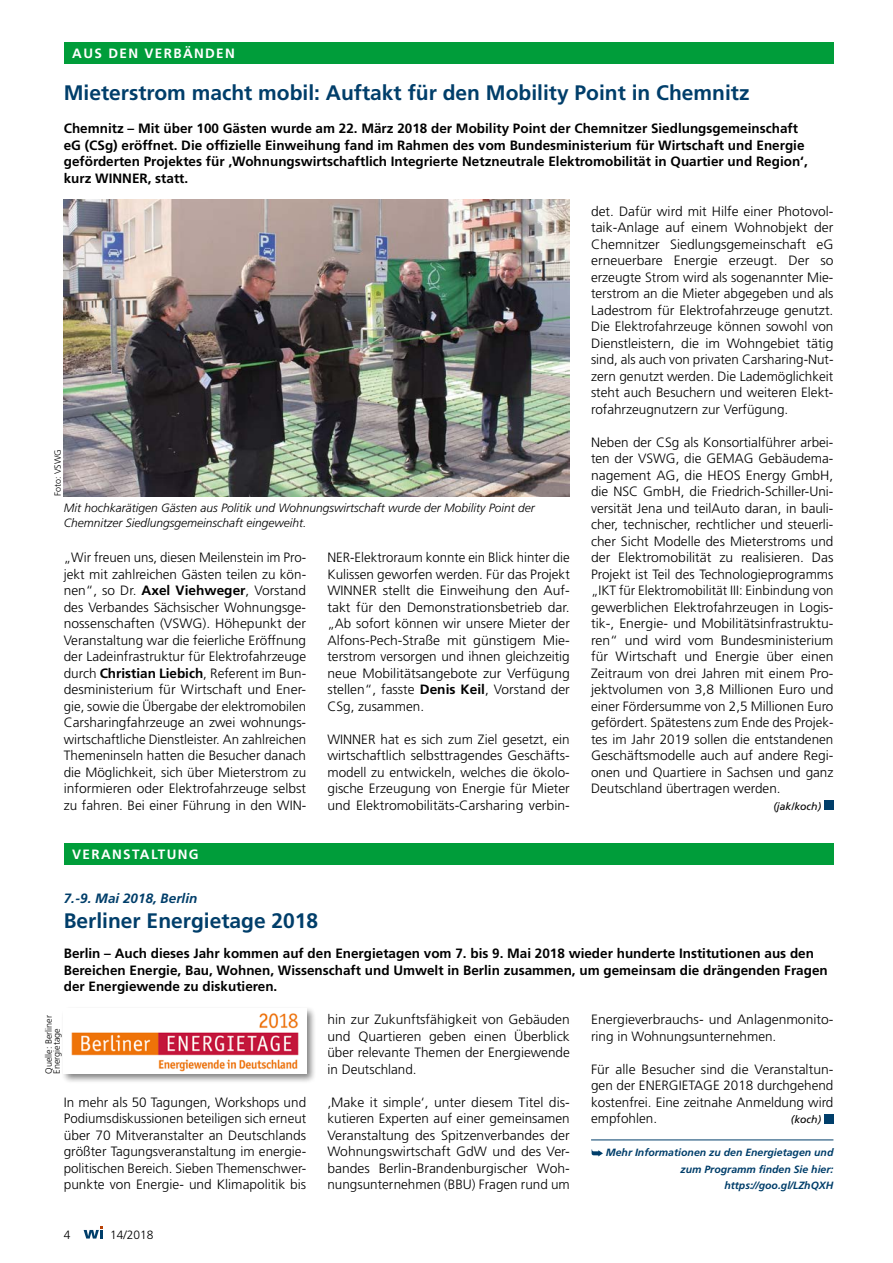
<style>
.page{position:relative;width:893px;height:1263px;background:#fff}
.page>*{position:absolute;margin:0;border:0;box-sizing:border-box;transform-origin:0 0}
.t1{font:700 21px "Frutiger";color:#003e6a}
.t2{font:300 13.5px/16.5px "Frutiger";color:#000;text-align:justify}
.t3{font:700 13.5px/16.5px "Frutiger";color:#000}
.t4{font:700 13.5px "Frutiger";letter-spacing:.1em;color:#fff}
.t5{font:italic 700 13.5px "Frutiger";color:#003e6a}
.t6{font:italic 300 12px/15px "Frutiger";color:#000}
.t7{font:300 12px "Frutiger";color:#000}
.t8{font:italic 700 10.5px/16.5px "Frutiger";color:#003e6a;text-align:right}
.t9{font:italic 10.5px "Frutiger";color:#000}
.t10{font:300 9px/8.2px "Frutiger";color:#000}
.s1{font-weight:700}
</style>
<div class="page">
<div style="left:64px;top:43px;width:769px;height:21px;background:#009d3a"></div>
<div style="left:64px;top:843px;width:769px;height:21px;background:#009d3a"></div>
<div style="left:824px;top:800px;width:9px;height:10px;background:#003e6a"></div>
<img style="left:64px;top:199px;width:506px;height:297px">
<hr style="left:591px;top:1139px;width:242px;height:1px;background:#003e6a">
<div style="left:824px;top:1114px;width:9px;height:9px;background:#003e6a"></div>
<svg style="left:592px;top:1149px;width:11px;height:7px"></svg>
<div style="left:61px;top:1006px;width:255px;height:78px;background:#000;opacity:.5"></div>
<img style="left:64px;top:1008px;width:242px;height:66px">
<svg style="left:84px;top:1226px;width:19px;height:12px"></svg>
<p class="t4" style="left:72px;top:46px;width:164px">AUS DEN VERBÄNDEN</p>
<h1 class="t1" style="left:64px;top:81px;width:687px">Mieterstrom macht mobil: Auftakt für den Mobility Point in Chemnitz</h1>
<p class="t3" style="left:64px;top:120px;width:745px">Chemnitz – Mit über 100 Gästen wurde am 22. März 2018 der Mobility Point der Chemnitzer Siedlungsgemeinschaft eG (CSg) eröffnet. Die offizielle Einweihung fand im Rahmen des vom Bundesministerium für Wirtschaft und Energie geförderten Projektes für ‚Wohnungswirtschaftlich Integrierte Netzneutrale Elektromobilität in Quartier und Region‘, kurz WINNER, statt.</p>
<p class="t10" style="left:54px;top:496px;width:48px;rotate:-90deg">Foto: VSWG</p>
<p class="t6" style="left:64px;top:500px;width:473px">Mit hochkarätigen Gästen aus Politik und Wohnungswirtschaft wurde der Mobility Point der<br>Chemnitzer Siedlungsgemeinschaft eingeweiht.</p>
<p class="t2" style="left:64px;top:550px;width:244px">„Wir freuen uns, diesen Meilenstein im Pro&shy;jekt mit zahlreichen Gästen teilen zu kön&shy;nen“, so Dr. <span class="s1">Axel Viehweger</span>, Vorstand des Verbandes Sächsischer Wohnungsge&shy;nossenschaften (VSWG). Höhepunkt der Veranstaltung war die feierliche Eröffnung der Ladeinfrastruktur für Elektrofahrzeuge durch <span class="s1">Christian Liebich</span>, Referent im Bun&shy;desministerium für Wirtschaft und Ener&shy;gie, sowie die Übergabe der elektromobilen Carsharingfahrzeuge an zwei wohnungs&shy;wirtschaftliche Dienstleister. An zahlreichen Themeninseln hatten die Besucher danach die Möglichkeit, sich über Mieterstrom zu informieren oder Elektrofahrzeuge selbst zu fahren. Bei einer Führung in den WIN-</p>
<p class="t2" style="left:327px;top:550px;width:244px">NER-Elektroraum konnte ein Blick hinter die Kulissen geworfen werden. Für das Projekt WINNER stellt die Einweihung den Auf&shy;takt für den Demonstrationsbetrieb dar. „Ab sofort können wir unsere Mieter der Alfons-Pech-Straße mit günstigem Mie&shy;terstrom versorgen und ihnen gleichzeitig neue Mobilitätsangebote zur Verfügung stellen“, fasste <span class="s1">Denis Keil</span>, Vorstand der CSg, zusammen.</p>
<p class="t2" style="left:327px;top:731px;width:244px">WINNER hat es sich zum Ziel gesetzt, ein wirtschaftlich selbsttragendes Geschäfts&shy;modell zu entwickeln, welches die ökolo&shy;gische Erzeugung von Energie für Mieter und Elektromobilitäts-Carsharing verbin-</p>
<p class="t4" style="left:72px;top:846px;width:128px">VERANSTALTUNG</p>
<p class="t2" style="left:591px;top:203px;width:244px">det. Dafür wird mit Hilfe einer Photovol&shy;taik-Anlage auf einem Wohnobjekt der Chemnitzer Siedlungsgemeinschaft eG erneuerbare Energie erzeugt. Der so erzeugte Strom wird als sogenannter Mie&shy;terstrom an die Mieter abgegeben und als Ladestrom für Elektrofahrzeuge genutzt.<br>Die Elektrofahrzeuge können sowohl von Dienstleistern, die im Wohngebiet tätig sind, als auch von privaten Carsharing-Nut&shy;zern genutzt werden. Die Lademöglichkeit steht auch Besuchern und weiteren Elekt&shy;rofahrzeugnutzern zur Verfügung.</p>
<p class="t2" style="left:591px;top:434px;width:244px">Neben der CSg als Konsortialführer arbei&shy;ten der VSWG, die GEMAG Gebäudema&shy;nagement AG, die HEOS Energy GmbH, die NSC GmbH, die Friedrich-Schiller-Uni&shy;versität Jena und teilAuto daran, in bauli&shy;cher, technischer, rechtlicher und steuerli&shy;cher Sicht Modelle des Mieterstroms und der Elektromobilität zu realisieren. Das Projekt ist Teil des Technologieprogramms „IKT für Elektromobilität III: Einbindung von gewerblichen Elektrofahrzeugen in Logis&shy;tik-, Energie- und Mobilitätsinfrastruktu&shy;ren“ und wird vom Bundesministerium für Wirtschaft und Energie über einen Zeitraum von drei Jahren mit einem Pro&shy;jektvolumen von 3,8 Millionen Euro und einer Fördersumme von 2,5 Millionen Euro gefördert. Spätestens zum Ende des Projek&shy;tes im Jahr 2019 sollen die entstandenen Geschäftsmodelle auch auf andere Regi&shy;onen und Quartiere in Sachsen und ganz Deutschland übertragen werden.</p>
<p class="t9" style="left:773px;top:800px;width:49px">(jak/koch)</p>
<p class="t5" style="left:64px;top:890px;width:135px">7.-9. Mai 2018, Berlin</p>
<h1 class="t1" style="left:64px;top:909px;width:256px">Berliner Energietage 2018</h1>
<p class="t3" style="left:64px;top:945px;width:765px">Berlin – Auch dieses Jahr kommen auf den Energietagen vom 7. bis 9. Mai 2018 wieder hunderte Institutionen aus den<br>Bereichen Energie, Bau, Wohnen, Wissenschaft und Umwelt in Berlin zusammen, um gemeinsam die drängenden Fragen der Energiewende zu diskutieren.</p>
<p class="t10" style="left:45px;top:1074px;width:60px;rotate:-90deg">Quelle: Berliner<br>Energietage</p>
<p class="t2" style="left:64px;top:1094px;width:244px">In mehr als 50 Tagungen, Workshops und Podiumsdiskussionen beteiligen sich erneut über 70 Mitveranstalter an Deutschlands größter Tagungsveranstaltung im energie&shy;politischen Bereich. Sieben Themenschwer&shy;punkte von Energie- und Klimapolitik bis</p>
<p class="t7" style="left:64px;top:1227px;width:8px">4</p>
<p class="t7" style="left:110px;top:1227px;width:45px">14/2018</p>
<p class="t2" style="left:327px;top:1012px;width:244px">hin zur Zukunftsfähigkeit von Gebäuden und Quartieren geben einen Überblick über relevante Themen der Energiewende in Deutschland.</p>
<p class="t2" style="left:327px;top:1094px;width:244px">‚Make it simple‘, unter diesem Titel dis&shy;kutieren Experten auf einer gemeinsamen Veranstaltung des Spitzenverbandes der Wohnungswirtschaft GdW und des Ver&shy;bandes Berlin-Brandenburgischer Woh&shy;nungsunternehmen (BBU) Fragen rund um</p>
<p class="t2" style="left:591px;top:1012px;width:244px">Energieverbrauchs- und Anlagenmonito&shy;ring in Wohnungsunternehmen.</p>
<p class="t2" style="left:591px;top:1061px;width:244px">Für alle Besucher sind die Veranstaltun&shy;gen der ENERGIETAGE 2018 durchgehend kostenfrei. Eine zeitnahe Anmeldung wird empfohlen.</p>
<p class="t9" style="left:791px;top:1114px;width:32px">(koch)</p>
<p class="t8" style="left:606px;top:1144px;width:229px">Mehr Informationen zu den Energietagen und zum Programm finden Sie hier: https://goo.gl/LZhQXH</p>
</div>
